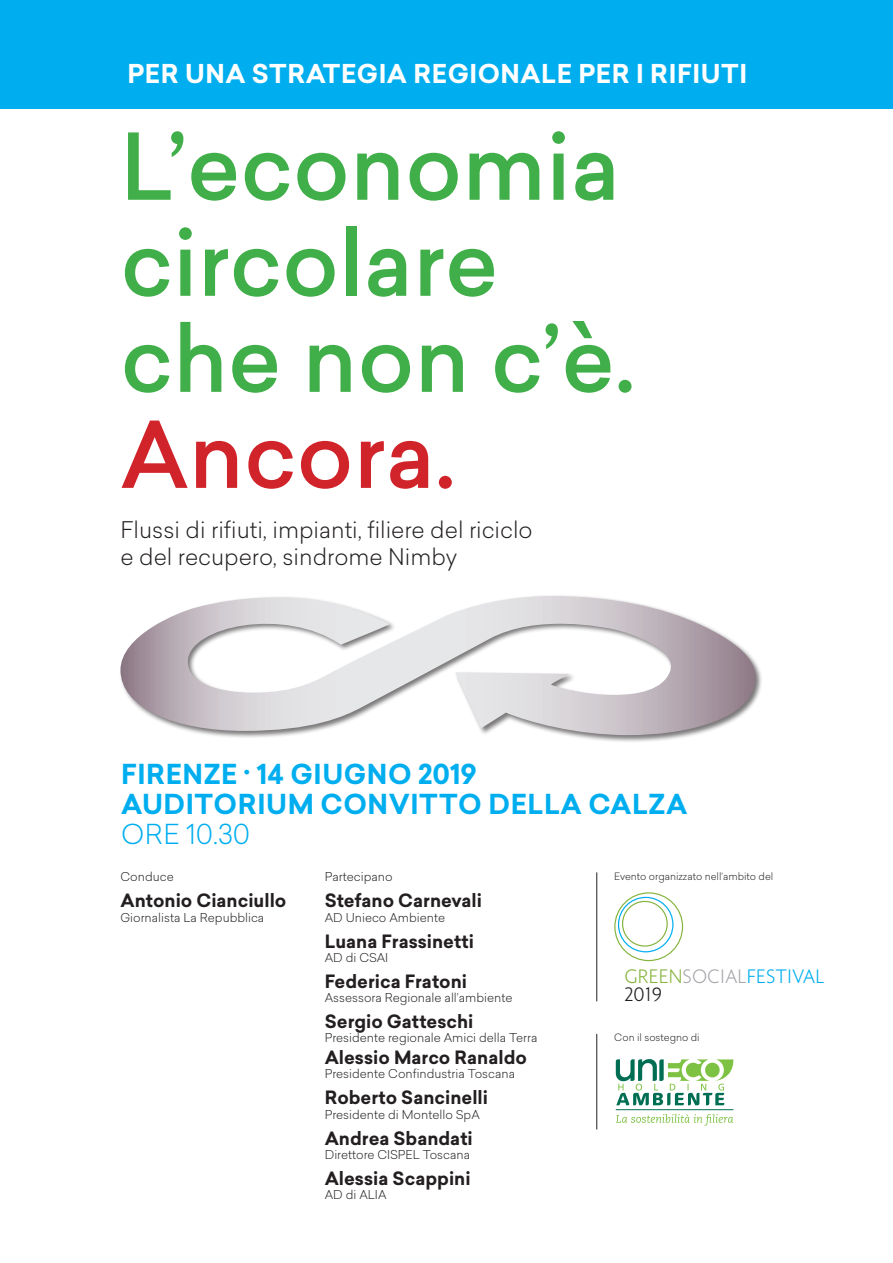
<style>
.page{position:relative;width:893px;height:1263px;background:#fff}
.page>*{position:absolute;margin:0;border:0;box-sizing:border-box;transform-origin:0 0}
.t1{font:500 90px/96px "Sailec";color:#40ae49}
.t2{font:500 90px "Sailec";color:#d1232a}
.t3{font:700 27px/30px "Sailec";letter-spacing:.02em;color:#00aeef}
.t4{font:300 27px "Sailec";letter-spacing:.01em;color:#00aeef}
.t5{font:700 25.5px "Sailec";letter-spacing:.02em;color:#fff}
.t6{font:300 22.5px/27px "Sailec";color:#231f20}
.t7{font:300 18.15px/18.1px "Zigfrid";color:#00aeef}
.t8{font:700 18px "Sailec";color:#231f20}
.t9{font:300 12px "Sailec";color:#231f20}
.t10{font:300 9.9px "Sailec";color:#231f20}
.s1{color:#87b43f}
.s2{color:#a8a9ad}
.s3{color:#231f20}
</style>
<div class="page">
<div style="left:0;top:0;width:893px;height:109px;background:#00aeef"></div>
<svg style="left:616px;top:1059px;width:117px;height:46px"></svg>
<svg style="left:616px;top:1114px;width:117px;height:11px"></svg>
<hr style="left:616px;top:1109px;width:117px;height:1px;background:#006e53">
<hr style="left:596px;top:872px;width:1px;height:129px;background:#231f20">
<hr style="left:596px;top:1034px;width:1px;height:95px;background:#231f20">
<div style="left:614px;top:892px;width:69px;height:69px;border:1px solid #87b43f;border-radius:50%"></div>
<div style="left:618px;top:897px;width:55px;height:55px;border:1px solid #00aeef;border-radius:50%"></div>
<div style="left:622px;top:901px;width:46px;height:46px;border:1px solid #87b43f;border-radius:50%"></div>
<div style="left:119px;top:594px;width:644px;height:149px;background:#231f20;opacity:.6"></div>
<svg style="left:120px;top:596px;width:640px;height:139px"></svg>
<h3 class="t5" style="left:127px;top:56px;width:621px">PER UNA STRATEGIA REGIONALE PER I RIFIUTI</h3>
<h1 class="t1" style="left:120px;top:119px;width:516px">L’economia circolare che non c’è.</h1>
<h1 class="t2" style="left:120px;top:392px;width:336px">Ancora.</h1>
<h3 class="t6" style="left:120px;top:515px;width:414px">Flussi di rifiuti, impianti, filiere del riciclo e del recupero, sindrome Nimby</h3>
<h2 class="t3" style="left:121px;top:759px;width:568px">FIRENZE · 14 GIUGNO 2019<br>AUDITORIUM CONVITTO DELLA CALZA</h2>
<h2 class="t4" style="left:121px;top:815px;width:131px">ORE 10.30</h2>
<p class="t9" style="left:120px;top:869px;width:55px">Conduce</p>
<h3 class="t8" style="left:120px;top:888px;width:167px">Antonio Cianciullo</h3>
<p class="t9" style="left:120px;top:909px;width:145px">Giornalista La Repubblica</p>
<p class="t9" style="left:325px;top:869px;width:69px">Partecipano</p>
<h3 class="t8" style="left:325px;top:888px;width:159px">Stefano Carnevali</h3>
<p class="t9" style="left:325px;top:909px;width:122px">AD Unieco Ambiente</p>
<h3 class="t8" style="left:325px;top:928px;width:151px">Luana Frassinetti</h3>
<p class="t9" style="left:325px;top:949px;width:65px">AD di CSAI</p>
<h3 class="t8" style="left:325px;top:968px;width:144px">Federica Fratoni</h3>
<p class="t9" style="left:325px;top:989px;width:189px">Assessora Regionale all’ambiente</p>
<h3 class="t8" style="left:325px;top:1008px;width:150px">Sergio Gatteschi</h3>
<p class="t9" style="left:325px;top:1030px;width:214px">Presidente regionale Amici della Terra</p>
<h3 class="t8" style="left:325px;top:1044px;width:204px">Alessio Marco Ranaldo</h3>
<p class="t9" style="left:325px;top:1066px;width:192px">Presidente Confindustria Toscana</p>
<h3 class="t8" style="left:325px;top:1085px;width:165px">Roberto Sancinelli</h3>
<p class="t9" style="left:325px;top:1106px;width:157px">Presidente di Montello SpA</p>
<h3 class="t8" style="left:325px;top:1125px;width:150px">Andrea Sbandati</h3>
<p class="t9" style="left:325px;top:1146px;width:147px">Direttore CISPEL Toscana</p>
<h3 class="t8" style="left:325px;top:1165px;width:147px">Alessia Scappini</h3>
<p class="t9" style="left:325px;top:1186px;width:63px">AD di ALIA</p>
<p class="t10" style="left:614px;top:869px;width:161px">Evento organizzato nell’ambito del</p>
<h3 class="t7" style="left:624px;top:968px;width:202px"><span class="s1">GREEN</span><span class="s2">SOCIAL</span>FESTIVAL<br><span class="s3">2019</span></h3>
<p class="t10" style="left:614px;top:1031px;width:87px">Con il sostegno di</p>
</div>
